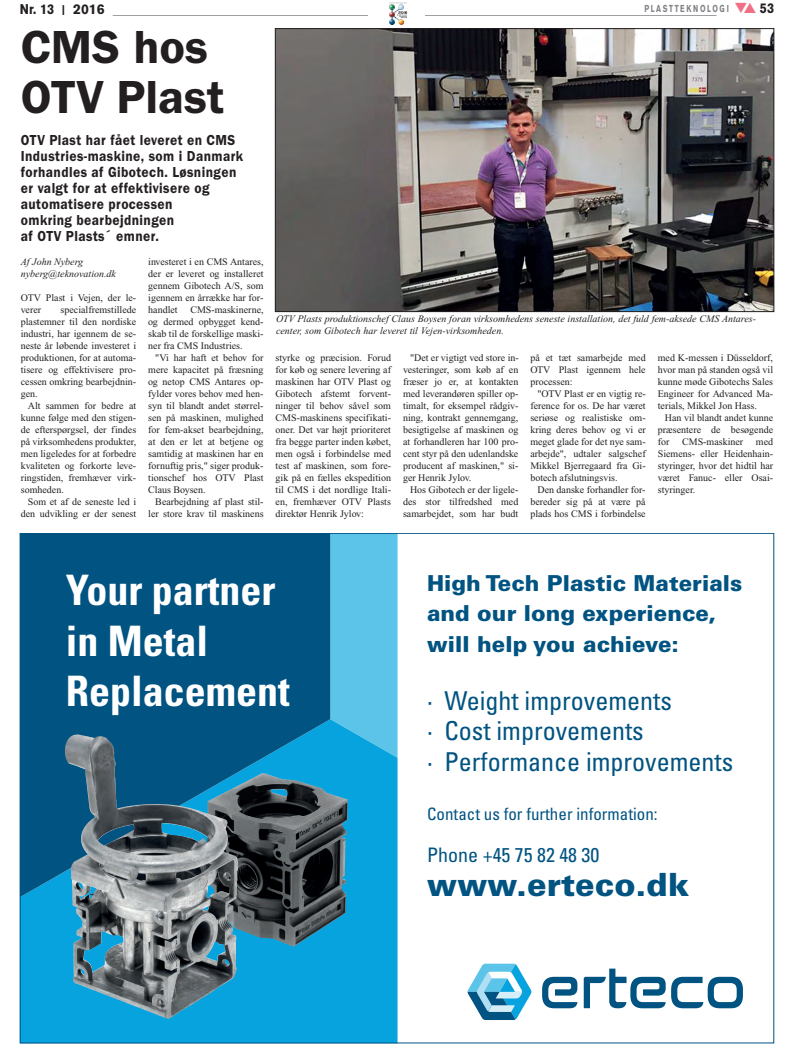
<style>
.page{position:relative;width:794px;height:1049px;background:#fff}
.page>*{position:absolute;margin:0;border:0;box-sizing:border-box;transform-origin:0 0}
.t1{font:600 48px/50px "Franklin Gothic";color:#231f20}
.t2{font:700 condensed 42px/50.4px "Univers";color:#fff}
.t3{font:900 32px "Univers LT Pro 75";color:#015381}
.t4{font:condensed 26px/30.4px "Univers";color:#015381}
.t5{font:900 22px/30.4px "Univers LT Pro 75";color:#015381}
.t6{font:condensed 20px "Univers";color:#015381}
.t7{font:condensed 17px "Univers";color:#015381}
.t8{font:600 15px/16px "Franklin Gothic";letter-spacing:.03em;color:#231f20;scale:.9 1}
.t9{font:700 14px "Akzidenz Grotesk BE";color:#231f20;scale:.9 1}
.t10{font:10px/12px "Times New Roman PS Std";color:#231f20;text-align:justify}
.t11{font:italic 10px/12px "Times New Roman";color:#231f20}
.t12{font:700 10px "Akzidenz Grotesk BE";letter-spacing:.225em;color:#808285;scale:.7 1}
.s1{color:#f17085}
.s2{font-size:14px;color:#231f20}
</style>
<div class="page">
<hr style="left:113px;top:15px;width:603px;height:1px;background:#9e9fa3">
<div style="left:369px;top:1px;width:56px;height:25px;background:#fff"></div>
<svg style="left:389px;top:3px;width:18px;height:22px"></svg>
<div style="left:330px;top:535px;width:67px;height:184px;background:#5bc4e8"></div>
<svg style="left:22px;top:719px;width:375px;height:322px;background:#2892bb"></svg>
<svg style="left:22px;top:535px;width:308px;height:362px;background:#15597e"></svg>
<svg style="left:467px;top:963px;width:64px;height:57px"></svg>
<svg style="left:542px;top:977px;width:35px;height:31px"></svg>
<svg style="left:584px;top:968px;width:159px;height:40px"></svg>
<img style="left:207px;top:773px;width:55px;height:50px">
<img style="left:69px;top:763px;width:26px;height:101px">
<img style="left:277px;top:30px;width:495px;height:280px">
<div style="left:275px;top:28px;width:499px;height:284px;border:1px solid #231f20"></div>
<p class="t9" style="left:20px;top:4px;width:96px">Nr. 13 I 2016</p>
<p class="t12" style="left:644px;top:5px;width:187px">PLASTTEKNOLOGI <span class="s1">❑</span> <span class="s2">53</span></p>
<p class="t1" style="left:21px;top:26px;width:205px">CMS hos<br>OTV Plast</p>
<p class="t8" style="left:21px;top:133px;width:249px">OTV Plast har fået leveret en CMS<br>Industries-maskine, som i Danmark forhandles af Gibotech. Løsningen er valgt for at effektivisere og automatisere processen<br>omkring bearbejdningen<br>af OTV Plasts´ emner.</p>
<p class="t11" style="left:21px;top:256px;width:97px">Af John Nyberg nyberg@teknovation.dk</p>
<p class="t10" style="left:21px;top:292px;width:117px">OTV Plast i Vejen, der le&shy;verer</p>
<p class="t10" style="left:61px;top:304px;width:77px">specialfremstillede</p>
<p class="t10" style="left:21px;top:316px;width:117px">plastemner til den nordiske</p>
<p class="t10" style="left:21px;top:328px;width:117px">industri, har igennem de se-</p>
<p class="t10" style="left:21px;top:340px;width:117px">neste år løbende investeret i</p>
<p class="t10" style="left:21px;top:352px;width:117px">produktionen, for at automa-</p>
<p class="t10" style="left:21px;top:364px;width:117px">tisere og effektivisere pro-</p>
<p class="t10" style="left:21px;top:376px;width:117px">cessen omkring bearbejdnin-</p>
<p class="t10" style="left:21px;top:388px;width:18px">gen.</p>
<p class="t10" style="left:28px;top:400px;width:110px">Alt sammen for bedre at</p>
<p class="t10" style="left:21px;top:412px;width:117px">kunne følge med den stigen-</p>
<p class="t10" style="left:21px;top:424px;width:117px">de efterspørgsel, der findes</p>
<p class="t10" style="left:21px;top:436px;width:117px">på virksomhedens produkter,</p>
<p class="t10" style="left:21px;top:448px;width:117px">men ligeledes for at forbedre</p>
<p class="t10" style="left:21px;top:460px;width:117px">kvaliteten og forkorte leve-</p>
<p class="t10" style="left:21px;top:472px;width:117px">ringstiden, fremhæver virk-</p>
<p class="t10" style="left:21px;top:484px;width:45px">somheden.</p>
<p class="t10" style="left:28px;top:496px;width:110px">Som et af de seneste led i</p>
<p class="t10" style="left:21px;top:508px;width:117px">den udvikling er der senest</p>
<p class="t10" style="left:148px;top:256px;width:117px">investeret i en CMS Antares, der er leveret og installeret gennem Gibotech A/S, som igennem en årrække har for&shy;handlet</p>
<p class="t10" style="left:190px;top:304px;width:75px">CMS-maskinerne,</p>
<p class="t10" style="left:148px;top:316px;width:117px">og dermed opbygget kend-</p>
<p class="t10" style="left:148px;top:328px;width:117px">skab til de forskellige maski-</p>
<p class="t10" style="left:148px;top:340px;width:96px">ner fra CMS Industries.</p>
<p class="t10" style="left:155px;top:352px;width:110px">"Vi har haft et behov for</p>
<p class="t10" style="left:148px;top:364px;width:117px">mere kapacitet på fræsning</p>
<p class="t10" style="left:148px;top:376px;width:117px">og netop CMS Antares op-</p>
<p class="t10" style="left:148px;top:388px;width:117px">fylder vores behov med hen-</p>
<p class="t10" style="left:148px;top:400px;width:117px">syn til blandt andet størrel-</p>
<p class="t10" style="left:148px;top:412px;width:117px">sen på maskinen, mulighed</p>
<p class="t10" style="left:148px;top:424px;width:117px">for fem-akset bearbejdning,</p>
<p class="t10" style="left:148px;top:436px;width:117px">at den er let at betjene og</p>
<p class="t10" style="left:148px;top:448px;width:117px">samtidig at maskinen har en</p>
<p class="t10" style="left:148px;top:460px;width:117px">fornuftig pris," siger produk-</p>
<p class="t10" style="left:148px;top:472px;width:117px">tionschef hos OTV Plast</p>
<p class="t10" style="left:148px;top:484px;width:59px">Claus Boysen.</p>
<p class="t10" style="left:155px;top:496px;width:110px">Bearbejdning af plast stil-</p>
<p class="t10" style="left:148px;top:508px;width:117px">ler store krav til maskinens</p>
<p class="t11" style="left:276px;top:314px;width:481px">OTV Plasts produktionschef Claus Boysen foran virksomhedens seneste installation, det fuld fem-aksede CMS Antares&shy;center, som Gibotech har leveret til Vejen-virksomheden.</p>
<p class="t10" style="left:276px;top:352px;width:117px">styrke og præcision. Forud for køb og senere levering af maskinen har OTV Plast og Gibotech afstemt forvent&shy;ninger til behov såvel som CMS-maskinens specifikati&shy;oner. Det var højt prioriteret fra begge parter inden købet, men også i forbindelse med test af maskinen, som fore&shy;gik på en fælles ekspedition til CMS i det nordlige Itali&shy;en, fremhæver OTV Plasts direktør Henrik Jylov:</p>
<p class="t10" style="left:410px;top:352px;width:110px">"Det er vigtigt ved store in-</p>
<p class="t10" style="left:403px;top:364px;width:117px">vesteringer, som køb af en</p>
<p class="t10" style="left:403px;top:376px;width:117px">fræser jo er, at kontakten</p>
<p class="t10" style="left:403px;top:388px;width:117px">med leverandøren spiller op-</p>
<p class="t10" style="left:403px;top:400px;width:117px">timalt, for eksempel rådgiv-</p>
<p class="t10" style="left:403px;top:412px;width:117px">ning, kontrakt gennemgang,</p>
<p class="t10" style="left:403px;top:424px;width:117px">besigtigelse af maskinen og</p>
<p class="t10" style="left:403px;top:436px;width:117px">at forhandleren har 100 pro-</p>
<p class="t10" style="left:403px;top:448px;width:117px">cent styr på den udenlandske</p>
<p class="t10" style="left:403px;top:460px;width:117px">producent af maskinen," si-</p>
<p class="t10" style="left:403px;top:472px;width:70px">ger Henrik Jylov.</p>
<p class="t10" style="left:410px;top:484px;width:110px">Hos Gibotech er der ligele-</p>
<p class="t10" style="left:403px;top:496px;width:117px">des stor tilfredshed med</p>
<p class="t10" style="left:403px;top:508px;width:117px">samarbejdet, som har budt</p>
<p class="t10" style="left:530px;top:352px;width:117px">på et tæt samarbejde med</p>
<p class="t10" style="left:530px;top:364px;width:117px">OTV Plast igennem hele</p>
<p class="t10" style="left:530px;top:376px;width:44px">processen:</p>
<p class="t10" style="left:537px;top:388px;width:110px">"OTV Plast er en vigtig re-</p>
<p class="t10" style="left:530px;top:400px;width:117px">ference for os. De har været</p>
<p class="t10" style="left:530px;top:412px;width:117px">seriøse og realistiske om-</p>
<p class="t10" style="left:530px;top:424px;width:117px">kring deres behov og vi er</p>
<p class="t10" style="left:530px;top:436px;width:117px">meget glade for det nye sam-</p>
<p class="t10" style="left:530px;top:448px;width:117px">arbejde", udtaler salgschef</p>
<p class="t10" style="left:530px;top:460px;width:117px">Mikkel Bjerregaard fra Gi-</p>
<p class="t10" style="left:530px;top:472px;width:89px">botech afslutningsvis.</p>
<p class="t10" style="left:537px;top:484px;width:110px">Den danske forhandler for-</p>
<p class="t10" style="left:530px;top:496px;width:117px">bereder sig på at være på</p>
<p class="t10" style="left:530px;top:508px;width:117px">plads hos CMS i forbindelse</p>
<p class="t10" style="left:658px;top:352px;width:117px">med K-messen i Düsseldorf,</p>
<p class="t10" style="left:658px;top:364px;width:117px">hvor man på standen også vil</p>
<p class="t10" style="left:658px;top:376px;width:117px">kunne møde Gibotechs Sales</p>
<p class="t10" style="left:658px;top:388px;width:117px">Engineer for Advanced Ma-</p>
<p class="t10" style="left:658px;top:400px;width:101px">terials, Mikkel Jon Hass.</p>
<p class="t10" style="left:665px;top:412px;width:110px">Han vil blandt andet kunne</p>
<p class="t10" style="left:658px;top:424px;width:117px">præsentere de besøgende</p>
<p class="t10" style="left:658px;top:436px;width:13px">for</p>
<p class="t10" style="left:682px;top:436px;width:63px">CMS-maskiner</p>
<p class="t10" style="left:658px;top:436px;width:117px;text-indent:98px">med Siemens- eller Heidenhain&shy;styringer, hvor det hidtil har været Fanuc- eller Osai&shy;styringer.</p>
<p class="t2" style="left:66px;top:569px;width:225px">Your partner in Metal<br>Replacement</p>
<p class="t5" style="left:427px;top:569px;width:317px">High Tech Plastic Materials and our long experience, will help you achieve:</p>
<p class="t4" style="left:427px;top:688px;width:308px">· Weight improvements<br>· Cost improvements<br>· Performance improvements</p>
<p class="t7" style="left:427px;top:808px;width:232px">Contact us for further information:</p>
<p class="t6" style="left:427px;top:848px;width:174px">Phone +45 75 82 48 30</p>
<p class="t3" style="left:427px;top:872px;width:263px">www.erteco.dk</p>
</div>
